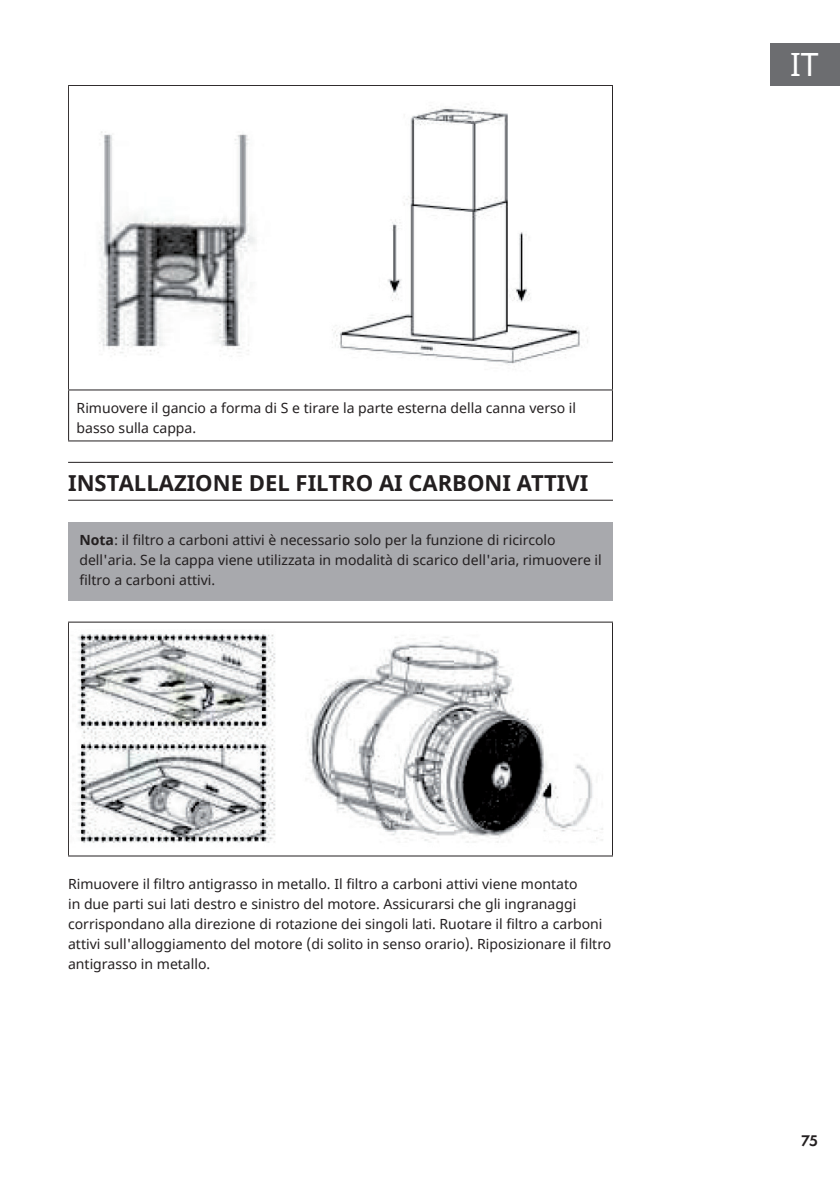
<style>
.page{position:relative;width:840px;height:1191px;background:#fff}
.page>*{position:absolute;margin:0;border:0;box-sizing:border-box;transform-origin:0 0}
.t1{font:32px "Noto Sans";color:#fff}
.t2{font:700 22px "Noto Sans";color:#231f20}
.t3{font:600 16px "Futura PTW08";color:#231f20}
.t4{font:14px/20px "Noto Sans";color:#231f20}
.s1{font-weight:700}
</style>
<div class="page">
<div style="left:770px;top:43px;width:69px;height:42px;background:#6c6d70"></div>
<hr style="left:68px;top:462px;width:544px;height:1px;background:#231f20">
<hr style="left:68px;top:500px;width:544px;height:1px;background:#231f20">
<div style="left:68px;top:522px;width:544px;height:78px;background:#a8a9ad"></div>
<hr style="left:68px;top:85px;width:544px;height:1px;background:#231f20">
<hr style="left:68px;top:86px;width:1px;height:303px;background:#231f20">
<hr style="left:611px;top:86px;width:1px;height:303px;background:#231f20">
<hr style="left:68px;top:389px;width:544px;height:1px;background:#231f20">
<hr style="left:68px;top:390px;width:1px;height:50px;background:#231f20">
<hr style="left:611px;top:390px;width:1px;height:50px;background:#231f20">
<hr style="left:68px;top:440px;width:544px;height:1px;background:#231f20">
<img style="left:99px;top:105px;width:489px;height:262px">
<hr style="left:68px;top:621px;width:544px;height:1px;background:#231f20">
<hr style="left:68px;top:622px;width:1px;height:233px;background:#231f20">
<hr style="left:611px;top:622px;width:1px;height:233px;background:#231f20">
<hr style="left:68px;top:855px;width:544px;height:1px;background:#231f20">
<img style="left:72px;top:634px;width:531px;height:209px">
<p class="t4" style="left:77px;top:398px;width:501px">Rimuovere il gancio a forma di S e tirare la parte esterna della canna verso il basso sulla cappa.</p>
<h2 class="t2" style="left:68px;top:468px;width:521px">INSTALLAZIONE DEL FILTRO AI CARBONI ATTIVI</h2>
<p class="t4" style="left:79px;top:530px;width:523px"><span class="s1">Nota</span>: il filtro a carboni attivi è necessario solo per la funzione di ricircolo dell'aria. Se la cappa viene utilizzata in modalità di scarico dell'aria, rimuovere il filtro a carboni attivi.</p>
<p class="t4" style="left:68px;top:874px;width:544px">Rimuovere il filtro antigrasso in metallo. Il filtro a carboni attivi viene montato<br>in due parti sui lati destro e sinistro del motore. Assicurarsi che gli ingranaggi corrispondano alla direzione di rotazione dei singoli lati. Ruotare il filtro a carboni attivi sull'alloggiamento del motore (di solito in senso orario). Riposizionare il filtro antigrasso in metallo.</p>
<h1 class="t1" style="left:789px;top:42px;width:30px">IT</h1>
<p class="t3" style="left:800px;top:1130px;width:18px">75</p>
</div>
